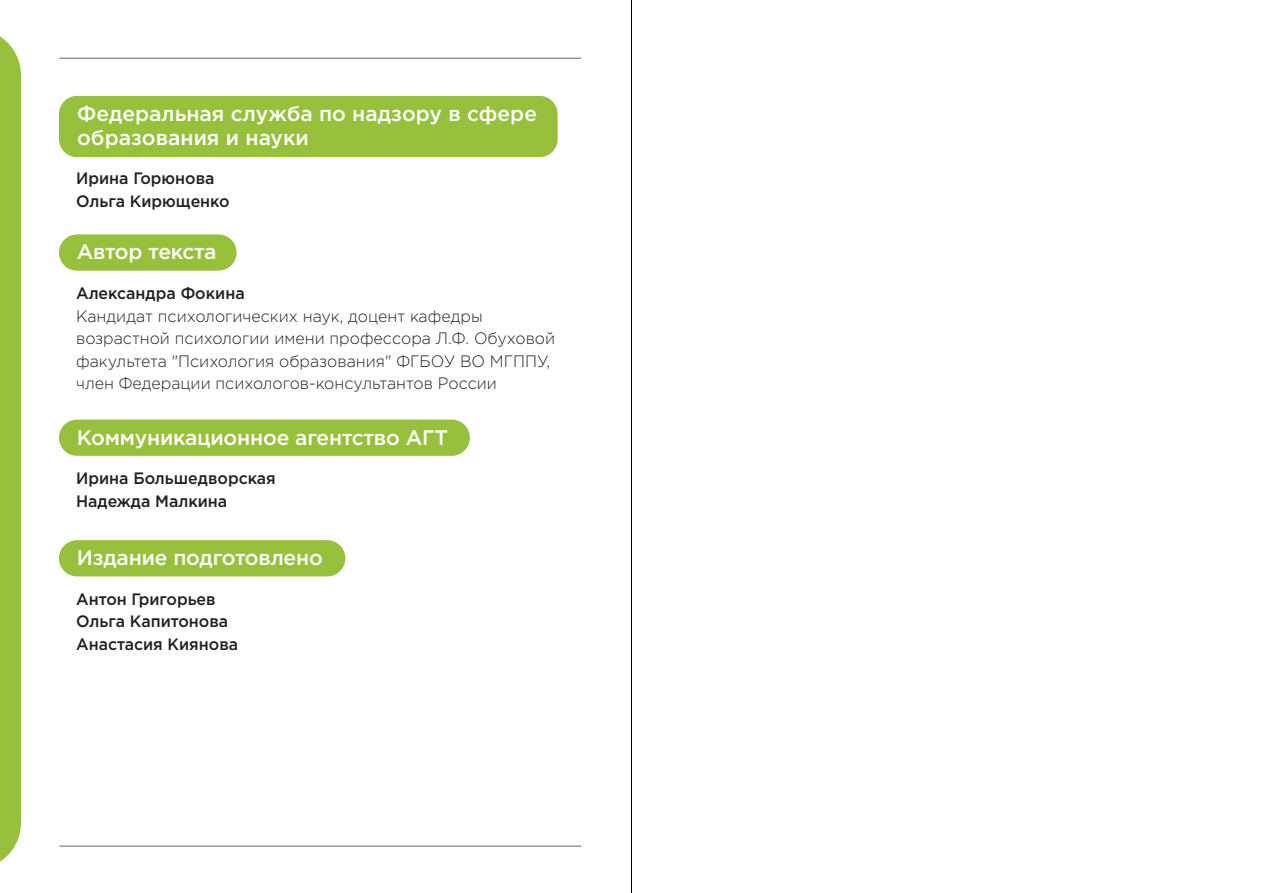
<style>
.page{position:relative;width:1263px;height:893px;background:#fff}
.page>*{position:absolute;margin:0;border:0;box-sizing:border-box;transform-origin:0 0}
.t1{font:500 21px/24px "Gotham Pro";letter-spacing:-.01em;color:#fff}
.t2{font:300 16.5px/22.5px "Gotham Pro";color:#221f20}
.t3{font:500 16.5px/22.5px "Gotham Pro";color:#221f20}
</style>
<div class="page">
<svg style="left:59px;top:0;width:573px;height:893px"></svg>
<hr style="left:59px;top:58px;width:522px;height:1px;background:#666">
<div style="left:59px;top:234px;width:178px;height:37px;background:#97c03c;border-radius:18px"></div>
<div style="left:59px;top:420px;width:411px;height:36px;background:#97c03c;border-radius:18px"></div>
<div style="left:59px;top:540px;width:286px;height:36px;background:#97c03c;border-radius:18px"></div>
<div style="left:0;top:36px;width:21px;height:826px;background:#97c03c"></div>
<hr style="left:59px;top:846px;width:522px;height:1px;background:#666">
<div style="left:59px;top:96px;width:499px;height:61px;background:#97c03c;border-radius:18px"></div>
<p class="t1" style="left:77px;top:101px;width:461px">Федеральная служба по надзору в сфере образования и науки</p>
<p class="t3" style="left:76px;top:167px;width:155px">Ирина Горюнова<br>Ольга Кирющенко</p>
<p class="t1" style="left:77px;top:239px;width:141px">Автор текста</p>
<p class="t3" style="left:76px;top:282px;width:170px">Александра Фокина</p>
<p class="t2" style="left:76px;top:305px;width:481px">Кандидат психологических наук, доцент кафедры возрастной психологии имени профессора Л.Ф. Обуховой факультета "Психология образования" ФГБОУ ВО МГППУ, член Федерации психологов-консультантов России</p>
<p class="t1" style="left:77px;top:425px;width:373px">Коммуникационное агентство АГТ</p>
<p class="t3" style="left:76px;top:467px;width:201px">Ирина Большедворская<br>Надежда Малкина</p>
<p class="t1" style="left:77px;top:545px;width:248px">Издание подготовлено</p>
<p class="t3" style="left:76px;top:587px;width:164px">Антон Григорьев<br>Ольга Капитонова<br>Анастасия Киянова</p>
</div>
